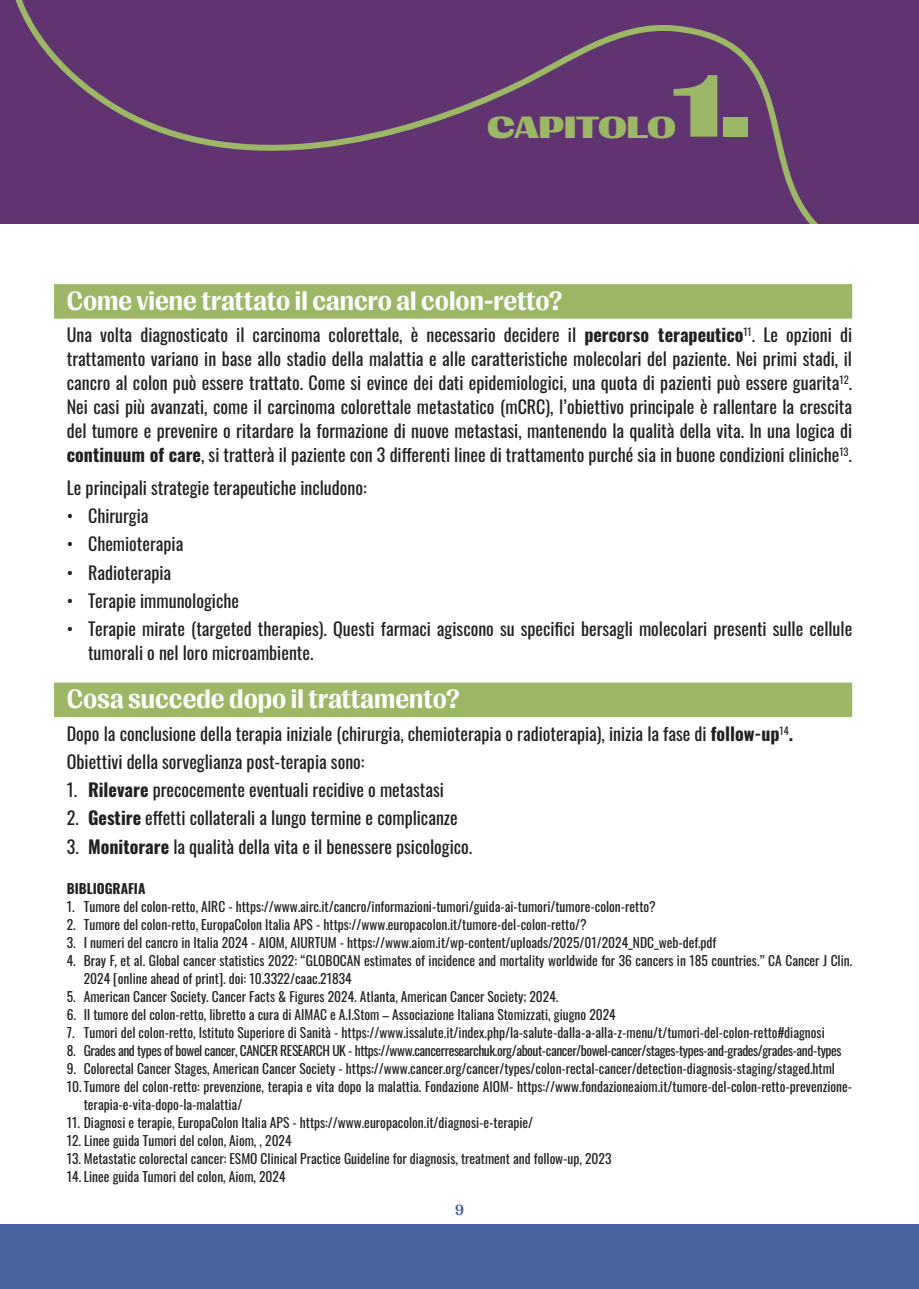
<style>
.page{position:relative;width:919px;height:1289px;background:#fff}
.page>*{position:absolute;margin:0;border:0;box-sizing:border-box;transform-origin:0 0}
.t1{font:900 90px "PP Right Gothic Spatial";color:#9cb766}
.t2{font:900 31.05px "PP Right Gothic Spatial";color:#9cb766}
.ST{font:700 27px "PP Right Gothic";color:#fff}
.t3{font:18px/24px "Oswald";color:#231f20;text-align:justify}
.t4{font:700 15px "PP Right Gothic";color:#4c63a1}
.t5{font:13.5px/18px "Oswald";color:#231f20}
.t6{font:13.5px "Oswald";letter-spacing:-.03em;color:#231f20}
.t7{font:700 13.5px "Oswald";color:#231f20}
.s1{font-weight:700}
</style>
<div class="page">
<div style="left:7px;top:0;width:911px;height:224px;background:#613370"></div>
<div style="left:0;top:1224px;width:918px;height:64px;background:#4c63a1"></div>
<div style="left:54px;top:284px;width:798px;height:34px;background:#9cb766"></div>
<div style="left:54px;top:682px;width:798px;height:35px;background:#9cb766"></div>
<p class="t1" style="left:672px;top:56px;width:80px">1.</p>
<p class="t2" style="left:487px;top:110px;width:190px">CAPITOLO</p>
<p class="ST" style="left:67px;top:285px;width:497px">Come viene trattato il cancro al colon-retto?</p>
<p class="t3" style="left:67px;top:321px;width:786px">Una volta diagnosticato il carcinoma colorettale, è necessario decidere il <span class="s1">percorso terapeutico</span><sup>11</sup>. Le opzioni di trattamento variano in base allo stadio della malattia e alle caratteristiche molecolari del paziente. Nei primi stadi, il cancro al colon può essere trattato. Come si evince dei dati epidemiologici, una quota di pazienti può essere guarita<sup>12</sup>.<br>Nei casi più avanzati, come il carcinoma colorettale metastatico (mCRC), l’obiettivo principale è rallentare la crescita del tumore e prevenire o ritardare la formazione di nuove metastasi, mantenendo la qualità della vita. In una logica di <span class="s1">continuum of care</span>, si tratterà il paziente con 3 differenti linee di trattamento purché sia in buone condizioni cliniche<sup>13</sup>.</p>
<p class="t3" style="left:67px;top:473px;width:301px">Le principali strategie terapeutiche includono:</p>
<p class="t3" style="left:67px;top:502px;width:83px">• Chirurgia</p>
<p class="t3" style="left:67px;top:530px;width:118px">• Chemioterapia</p>
<p class="t3" style="left:67px;top:558px;width:106px">• Radioterapia</p>
<p class="t3" style="left:67px;top:586px;width:174px">• Terapie immunologiche</p>
<p class="t3" style="left:88px;top:615px;width:765px;text-indent:-21px">• Terapie mirate (targeted therapies). Questi farmaci agiscono su specifici bersagli molecolari presenti sulle cellule tumorali o nel loro microambiente.</p>
<p class="ST" style="left:67px;top:684px;width:394px">Cosa succede dopo il trattamento?</p>
<p class="t3" style="left:67px;top:719px;width:728px">Dopo la conclusione della terapia iniziale (chirurgia, chemioterapia o radioterapia), inizia la fase di <span class="s1">follow-up</span><sup>14</sup><span class="s1">.</span></p>
<p class="t3" style="left:67px;top:747px;width:299px">Obiettivi della sorveglianza post-terapia sono:</p>
<p class="t3" style="left:67px;top:776px;width:378px">1. <span class="s1">Rilevare</span> precocemente eventuali recidive o metastasi</p>
<p class="t3" style="left:67px;top:804px;width:392px">2. <span class="s1">Gestire</span> effetti collaterali a lungo termine e complicanze</p>
<p class="t3" style="left:67px;top:832px;width:407px">3. <span class="s1">Monitorare</span> la qualità della vita e il benessere psicologico.</p>
<p class="t7" style="left:67px;top:881px;width:80px">BIBLIOGRAFIA</p>
<p class="t5" style="left:67px;top:896px;width:590px">1. Tumore del colon-retto, AIRC - https://www.airc.it/cancro/informazioni-tumori/guida-ai-tumori/tumore-colon-retto?</p>
<p class="t5" style="left:67px;top:914px;width:521px">2. Tumore del colon-retto, EuropaColon Italia APS - https://www.europacolon.it/tumore-del-colon-retto/?</p>
<p class="t5" style="left:67px;top:932px;width:651px">3. I numeri del cancro in Italia 2024 - AIOM, AIURTUM - https://www.aiom.it/wp-content/uploads/2025/01/2024_NDC_web-def.pdf</p>
<p class="t5" style="left:84px;top:950px;width:770px;text-indent:-17px">4. Bray F, et al. Global cancer statistics 2022: “GLOBOCAN estimates of incidence and mortality worldwide for 36 cancers in 185 countries.” CA Cancer J Clin.<br>2024 [online ahead of print]. doi: 10.3322/caac.21834</p>
<p class="t5" style="left:67px;top:986px;width:493px">5. American Cancer Society. Cancer Facts &amp; Figures 2024. Atlanta, American Cancer Society; 2024.</p>
<p class="t5" style="left:67px;top:1004px;width:550px">6. Il tumore del colon-retto, libretto a cura di AIMAC e A.I.Stom – Associazione Italiana Stomizzati, giugno 2024</p>
<p class="t5" style="left:67px;top:1022px;width:759px">7. Tumori del colon-retto, Istituto Superiore di Sanità - https://www.issalute.it/index.php/la-salute-dalla-a-alla-z-menu/t/tumori-del-colon-retto#diagnosi</p>
<p class="t6" style="left:67px;top:1038px;width:776px">8. Grades and types of bowel cancer, CANCER RESEARCH UK - https://www.cancerresearchuk.org/about-cancer/bowel-cancer/stages-types-and-grades/grades-and-types</p>
<p class="t5" style="left:67px;top:1058px;width:769px">9. Colorectal Cancer Stages, American Cancer Society - https://www.cancer.org/cancer/types/colon-rectal-cancer/detection-diagnosis-staging/staged.html</p>
<p class="t5" style="left:84px;top:1076px;width:769px;text-indent:-17px">10. Tumore del colon-retto: prevenzione, terapia e vita dopo la malattia. Fondazione AIOM- https://www.fondazioneaiom.it/tumore-del-colon-retto-prevenzione&shy;terapia-e-vita-dopo-la-malattia/</p>
<p class="t5" style="left:67px;top:1112px;width:468px">11. Diagnosi e terapie, EuropaColon Italia APS - https://www.europacolon.it/diagnosi-e-terapie/</p>
<p class="t5" style="left:67px;top:1130px;width:226px">12. Linee guida Tumori del colon, Aiom, , 2024</p>
<p class="t5" style="left:67px;top:1148px;width:546px">13. Metastatic colorectal cancer: ESMO Clinical Practice Guideline for diagnosis, treatment and follow-up, 2023</p>
<p class="t5" style="left:67px;top:1166px;width:220px">14. Linee guida Tumori del colon, Aiom, 2024</p>
<p class="t4" style="left:455px;top:1201px;width:10px">9</p>
</div>
